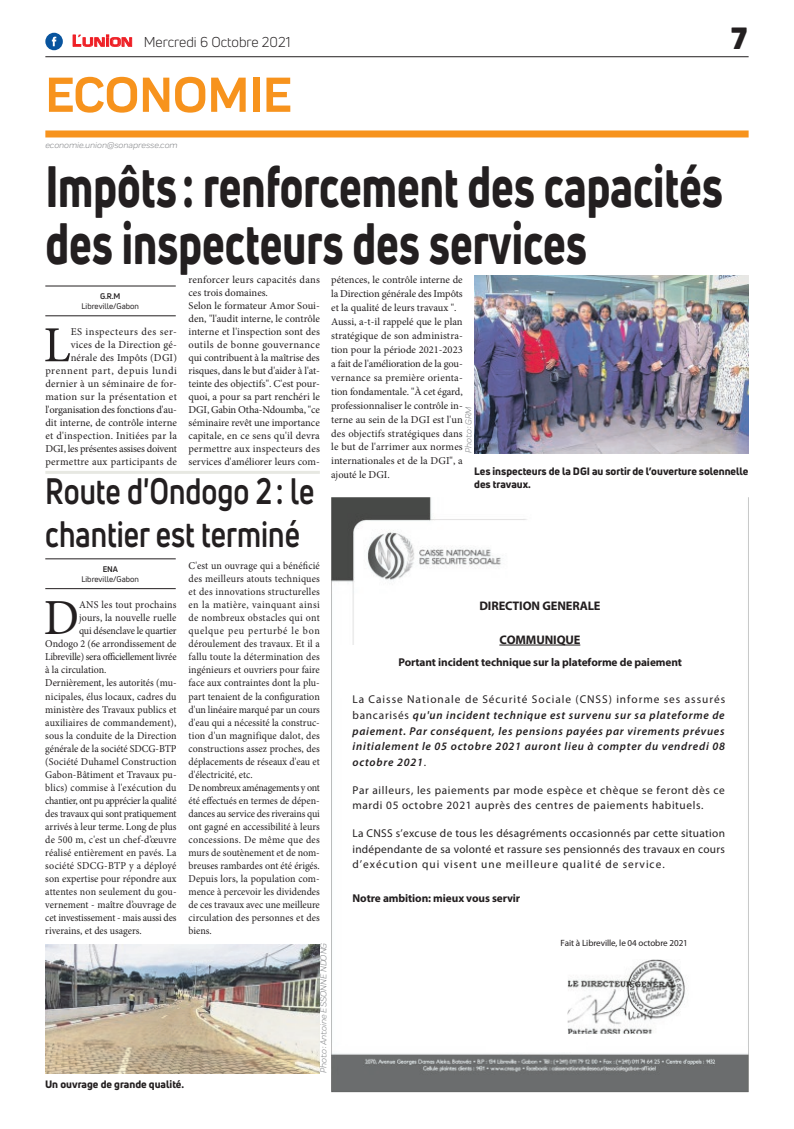
<style>
.page{position:relative;width:794px;height:1129px;background:#fff}
.page>*{position:absolute;margin:0;border:0;box-sizing:border-box;transform-origin:0 0}
.t1{font:800 57px/57px "Uni Neue";color:#231f20;scale:.75 1}
.t2{font:700 51px "Praktika";color:#f7931d}
.t3{font:50.5px "Minion Pro";color:#231f20}
.t4{font:50.5px "Minion Pro";color:#231f20;scale:.95 1}
.t5{font:700 36px/43.2px "Uni Neue";color:#231f20;scale:.81 1}
.t6{font:900 30px "Uni Neue";color:#231f20}
.t7{font:14px "Uni Neue";color:#231f20}
.t8{font:700 12.5px "Myriad Pro";letter-spacing:-.01em;color:#231f20}
.t9{font:11.3px/15.9px "Myriad Pro";letter-spacing:.055em;color:#231f20}
.t10{font:italic 600 11.3px/15.9px "Myriad Pro";letter-spacing:.065em;color:#231f20;text-align:justify}
.t11{font:700 11.3px "Myriad Pro";letter-spacing:-.01em;color:#231f20}
.t12{font:10.5px/13px "Minion Pro";letter-spacing:.005em;color:#231f20;scale:.95 1}
.t13{font:10.5px/13px "Minion Pro";letter-spacing:.005em;color:#231f20}
.t14{font:800 10.5px/12.6px "Uni Neue";color:#231f20}
.t15{font:10.5px "Minion Pro";letter-spacing:-.015em;color:#231f20;scale:.95 1}
.t16{font:10.5px "Minion Pro";letter-spacing:-.025em;color:#231f20;scale:.95 1}
.t17{font:10.5px "Minion Pro";letter-spacing:-.03em;color:#231f20;scale:.95 1}
.t18{font:10.5px "Minion Pro";letter-spacing:.025em;color:#231f20;scale:.95 1}
.t19{font:9.1px "Myriad Pro";letter-spacing:-.01em;color:#231f20}
.t20{font:italic 9px "Praktika";color:#818386}
.t21{font:8px "Uni Neue";color:#231f20}
.t22{font:700 8px "Uni Neue";color:#231f20}
.s1{font-family:"Eurostile";font-weight:600;font-size:15px;color:#ee1d23}
.s2{font-family:"Eurostile";font-weight:600;font-size:11.4px;color:#ee1d23}
.s3{font-weight:400;font-style:normal}
</style>
<div class="page">
<div style="left:45px;top:130px;width:703px;height:7px;background:#f7931d"></div>
<hr style="left:45px;top:56px;width:703px;height:1px;background:#231f20">
<svg style="left:72px;top:34px;width:60px;height:13px"></svg>
<div style="left:45px;top:33px;width:18px;height:17px;background:#08549e;border-radius:50%"></div>
<svg style="left:52px;top:37px;width:4px;height:9px"></svg>
<img style="left:331px;top:497px;width:417px;height:594px">
<div style="left:340px;top:645px;width:41px;height:52px;background:#fff"></div>
<hr style="left:499px;top:644px;width:81px;height:1px;background:#231f20">
<div style="left:486px;top:1037px;width:100px;height:14px;background:#fff"></div>
<img style="left:567px;top:958px;width:125px;height:75px">
<hr style="left:45px;top:315px;width:131px;height:1px;background:#231f20">
<hr style="left:45px;top:286px;width:131px;height:1px;background:#231f20">
<hr style="left:45px;top:588px;width:131px;height:1px;background:#231f20">
<hr style="left:45px;top:558px;width:131px;height:1px;background:#231f20">
<img style="left:474px;top:276px;width:274px;height:177px">
<img style="left:45px;top:944px;width:275px;height:128px">
<hr style="left:45px;top:471px;width:275px;height:3px;background:#e7e8e2">
<h3 class="t7" style="left:72px;top:33px;width:220px"><span class="s1">L</span><span class="s2">UNION</span> Mercredi 6 Octobre 2021</h3>
<h2 class="t2" style="left:45px;top:54px;width:248px">ECONOMIE</h2>
<p class="t20" style="left:45px;top:139px;width:134px">economie.union@sonapresse.com</p>
<h3 class="t6" style="left:731px;top:17px;width:18px">7</h3>
<h1 class="t1" style="left:45px;top:157px;width:905px">Impôts : renforcement des capacités des inspecteurs des services</h1>
<p class="t22" style="left:100px;top:291px;width:22px">G.R.M</p>
<p class="t21" style="left:81px;top:301px;width:59px">Libreville/Gabon</p>
<p class="t13" style="left:188px;top:273px;width:133px">renforcer leurs capacités dans ces trois domaines.<br>Selon le formateur Amor Soui&shy;den, "l'audit interne, le contrôle interne et l'inspection sont des outils de bonne gouvernance qui contribuent à la maîtrise des risques, dans le but d'aider à l'at&shy;teinte des objectifs". C'est pour&shy;quoi, a pour sa part renchéri le<br>DGI, Gabin Otha-Ndoumba, "ce séminaire revêt une importance capitale, en ce sens qu'il devra permettre aux inspecteurs des services d'améliorer leurs com-</p>
<p class="t13" style="left:331px;top:273px;width:133px;line-height:13.9px">pétences, le contrôle interne de la Direction générale des Impôts et la qualité de leurs travaux ".<br>Aussi, a-t-il rappelé que le plan stratégique de son administra&shy;tion pour la période 2021-2023 a fait de l'amélioration de la gou&shy;vernance sa première orienta&shy;tion fondamentale. "À cet égard, professionnaliser le contrôle in&shy;terne au sein de la DGI est l'un des objectifs stratégiques dans le but de l'arrimer aux normes internationales et de la DGI", a ajouté le DGI.</p>
<p class="t13" style="left:45px;top:325px;width:133px;text-align:right">ES inspecteurs des ser-<br>vices de la Direction gé&shy;nérale des Impôts (DGI) prennent part, depuis lundi dernier à un séminaire de for&shy;mation sur la présentation et l'organisation des fonctions d'au&shy;dit interne, de contrôle interne et d'inspection. Initiées par la<br>DGI, les présentes assises doivent permettre aux participants de</p>
<h3 class="t3" style="left:43px;top:311px;width:29px">L</h3>
<p class="t20" style="left:462px;top:453px;width:48px;rotate:-90deg">Photo : GRM</p>
<p class="t14" style="left:474px;top:465px;width:276px">Les inspecteurs de la DGI au sortir de l’ouverture solennelle des travaux.</p>
<h3 class="t5" style="left:45px;top:468px;width:333px">Route d'Ondogo 2: le chantier est terminé</h3>
<p class="t22" style="left:103px;top:563px;width:17px">ENA</p>
<p class="t21" style="left:81px;top:574px;width:59px">Libreville/Gabon</p>
<p class="t12" style="left:189px;top:559px;width:140px">C'est un ouvrage qui a bénéficié des meilleurs atouts techniques et des innovations structurelles en la matière, vainquant ainsi de nombreux obstacles qui ont quelque peu perturbé le bon déroulement des travaux. Et il a fallu toute la détermination des ingénieurs et ouvriers pour faire face aux contraintes dont la plu&shy;part tenaient de la configuration d'un linéaire marqué par un cours d'eau qui a nécessité la construc&shy;tion d'un magnifique dalot, des constructions assez proches, des déplacements de réseaux d'eau et d'électricité, etc.<br>De nombreux aménagements y ont été effectués en termes de dépen&shy;dances au service des riverains qui ont gagné en accessibilité à leurs concessions. De même que des murs de soutènement et de nom&shy;breuses rambardes ont été érigés.<br>Depuis lors, la population com&shy;mence à percevoir les dividendes de ces travaux avec une meilleure circulation des personnes et des biens.</p>
<h3 class="t4" style="left:44px;top:584px;width:39px">D</h3>
<p class="t12" style="left:79px;top:598px;width:104px">ANS les tout prochains</p>
<p class="t8" style="left:479px;top:597px;width:123px">DIRECTION GENERALE</p>
<p class="t8" style="left:499px;top:631px;width:83px">COMMUNIQUE</p>
<p class="t12" style="left:79px;top:611px;width:104px">jours, la nouvelle ruelle</p>
<p class="t15" style="left:79px;top:624px;width:104px">qui désenclave le quartier</p>
<p class="t12" style="left:45px;top:637px;width:140px">Ondogo 2 (6e arrondissement de</p>
<p class="t16" style="left:45px;top:650px;width:140px">Libreville) sera officiellement livrée</p>
<p class="t12" style="left:45px;top:663px;width:66px">à la circulation.</p>
<p class="t12" style="left:45px;top:676px;width:140px">Dernièrement, les autorités (mu-</p>
<p class="t12" style="left:45px;top:689px;width:140px">nicipales, élus locaux, cadres du</p>
<p class="t12" style="left:45px;top:702px;width:140px">ministère des Travaux publics et</p>
<p class="t12" style="left:45px;top:715px;width:140px">auxiliaires de commandement),</p>
<p class="t12" style="left:45px;top:728px;width:140px">sous la conduite de la Direction</p>
<p class="t12" style="left:45px;top:741px;width:140px">générale de la société SDCG-BTP</p>
<p class="t12" style="left:45px;top:754px;width:140px">(Société Duhamel Construction</p>
<p class="t12" style="left:45px;top:767px;width:140px">Gabon-Bâtiment et Travaux pu-</p>
<p class="t12" style="left:45px;top:780px;width:140px">blics) commise à l'exécution du</p>
<p class="t17" style="left:45px;top:793px;width:140px">chantier, ont pu apprécier la qualité</p>
<p class="t15" style="left:45px;top:806px;width:140px">des travaux qui sont pratiquement</p>
<p class="t12" style="left:45px;top:819px;width:140px">arrivés à leur terme. Long de plus</p>
<p class="t12" style="left:45px;top:832px;width:140px">de 500 m, c'est un chef-d’œuvre</p>
<p class="t12" style="left:45px;top:845px;width:140px">réalisé entièrement en pavés. La</p>
<p class="t18" style="left:45px;top:858px;width:140px">société SDCG-BTP y a déployé</p>
<p class="t12" style="left:45px;top:871px;width:140px">son expertise pour répondre aux</p>
<p class="t12" style="left:45px;top:884px;width:140px">attentes non seulement du gou-</p>
<p class="t12" style="left:45px;top:897px;width:140px">vernement - maître d’ouvrage de</p>
<p class="t15" style="left:45px;top:910px;width:140px">cet investissement - mais aussi des</p>
<p class="t12" style="left:45px;top:923px;width:103px">riverains, et des usagers.</p>
<p class="t11" style="left:398px;top:654px;width:285px">Portant incident technique sur la plateforme de paiement</p>
<p class="t10" style="left:352px;top:690px;width:374px"><span class="s3">La Caisse Nationale de Sécurité Sociale (CNSS) informe ses assurés bancarisés</span> qu'un incident technique est survenu sur sa plateforme de paiement. Par conséquent, les pensions payées par virements prévues initialement le 05 octobre 2021 auront lieu à compter du vendredi 08 octobre 2021<span class="s3">.</span></p>
<p class="t9" style="left:352px;top:781px;width:374px">Par ailleurs, les paiements par mode espèce et chèque se feront dès ce mardi 05 octobre 2021 auprès des centres de paiements habituels.</p>
<p class="t9" style="left:352px;top:824px;width:374px;text-align:justify">La CNSS s’excuse de tous les désagréments occasionnés par cette situation indépendante de sa volonté et rassure ses pensionnés des travaux en cours d’exécution qui visent une meilleure qualité de service.</p>
<p class="t11" style="left:352px;top:890px;width:169px">Notre ambition: mieux vous servir</p>
<p class="t14" style="left:45px;top:1077px;width:140px">Un ouvrage de grande qualité.</p>
<p class="t20" style="left:317px;top:1073px;width:132px;rotate:-90deg">Photo : Antoine ESSONNE NDONG</p>
<p class="t19" style="left:560px;top:937px;width:129px">Fait à Libreville, le 04 octobre 2021</p>
</div>
